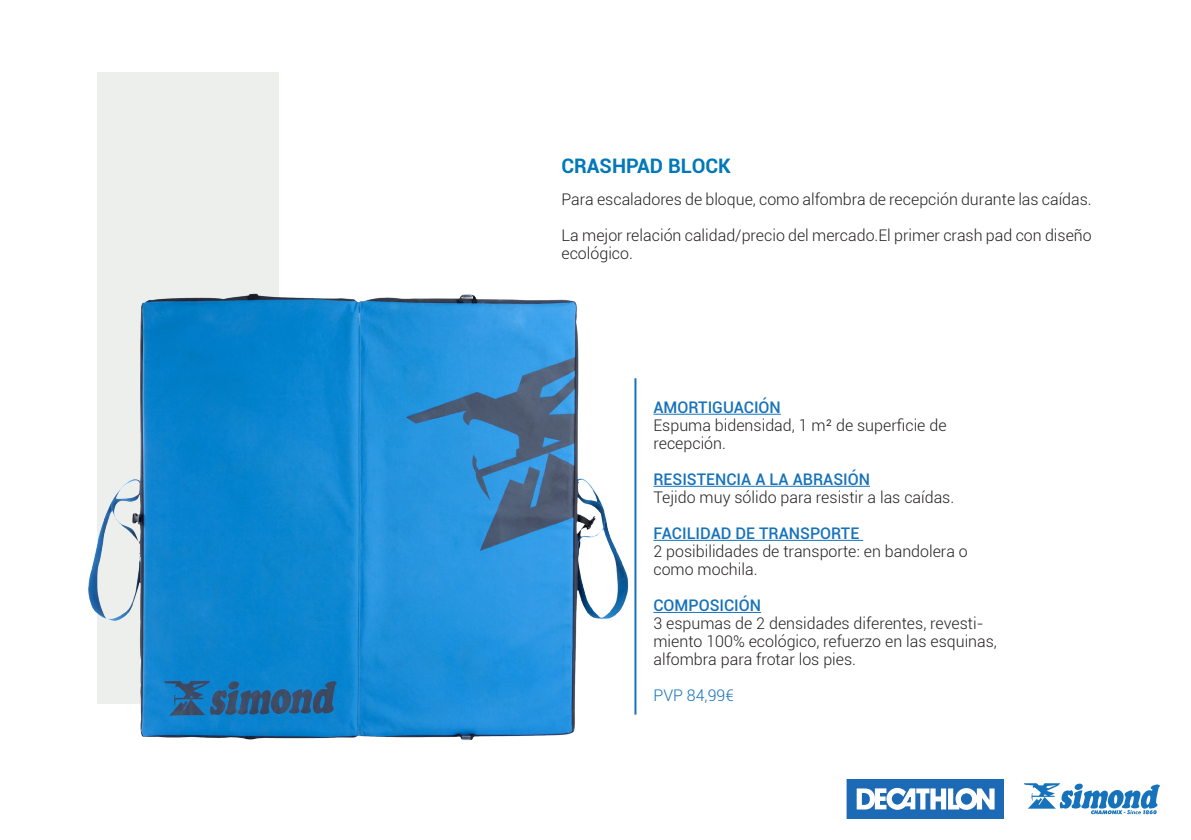
<style>
.page{position:relative;width:1191px;height:840px;background:#fff}
.page>*{position:absolute;margin:0;border:0;box-sizing:border-box;transform-origin:0 0}
.t1{font:700 20px "Roboto";color:#0078b9}
.t2{font:300 16px/18px "Roboto";color:#231f20}
.t3{font:500 16px "Roboto";color:#1672ba}
.t4{font:300 16px "Roboto";color:#1672ba}
.s1{font-weight:500;color:#1672ba}
</style>
<div class="page">
<svg style="left:1023px;top:783px;width:136px;height:30px"></svg>
<div style="left:847px;top:778px;width:156px;height:39px;background:#1c6ab5"></div>
<div style="left:847px;top:778px;width:156px;height:39px;border:1px solid #1c6ab5"></div>
<svg style="left:856px;top:787px;width:138px;height:22px"></svg>
<hr style="left:634px;top:378px;width:2px;height:336px;background:#1672ba">
<hr style="left:653px;top:413px;width:128px;height:1px;background:#1672ba">
<hr style="left:653px;top:485px;width:217px;height:1px;background:#1672ba">
<hr style="left:653px;top:539px;width:210px;height:1px;background:#1672ba">
<hr style="left:653px;top:611px;width:108px;height:1px;background:#1672ba">
<div style="left:98px;top:72px;width:181px;height:631px;background:#edefed"></div>
<img style="left:88px;top:279px;width:541px;height:462px">
<p class="t1" style="left:561px;top:151px;width:171px">CRASHPAD BLOCK</p>
<p class="t2" style="left:561px;top:190px;width:532px">Para escaladores de bloque, como alfombra de recepción durante las caídas.</p>
<p class="t2" style="left:561px;top:226px;width:532px">La mejor relación calidad/precio del mercado.El primer crash pad con diseño ecológico.</p>
<p class="t2" style="left:653px;top:397px;width:295px"><span class="s1">AMORTIGUACIÓN<br></span>Espuma bidensidad, 1 m² de superficie de recepción.</p>
<p class="t3" style="left:653px;top:468px;width:218px">RESISTENCIA A LA ABRASIÓN</p>
<p class="t2" style="left:653px;top:487px;width:302px">Tejido muy sólido para resistir a las caídas.</p>
<p class="t3" style="left:653px;top:522px;width:207px">FACILIDAD DE TRANSPORTE</p>
<p class="t2" style="left:653px;top:541px;width:316px">2 posibilidades de transporte: en bandolera o como mochila.</p>
<p class="t3" style="left:653px;top:594px;width:109px">COMPOSICIÓN</p>
<p class="t2" style="left:653px;top:613px;width:345px">3 espumas de 2 densidades diferentes, revesti&shy;miento 100% ecológico, refuerzo en las esquinas, alfombra para frotar los pies.</p>
<p class="t4" style="left:653px;top:684px;width:82px">PVP 84,99€</p>
</div>
